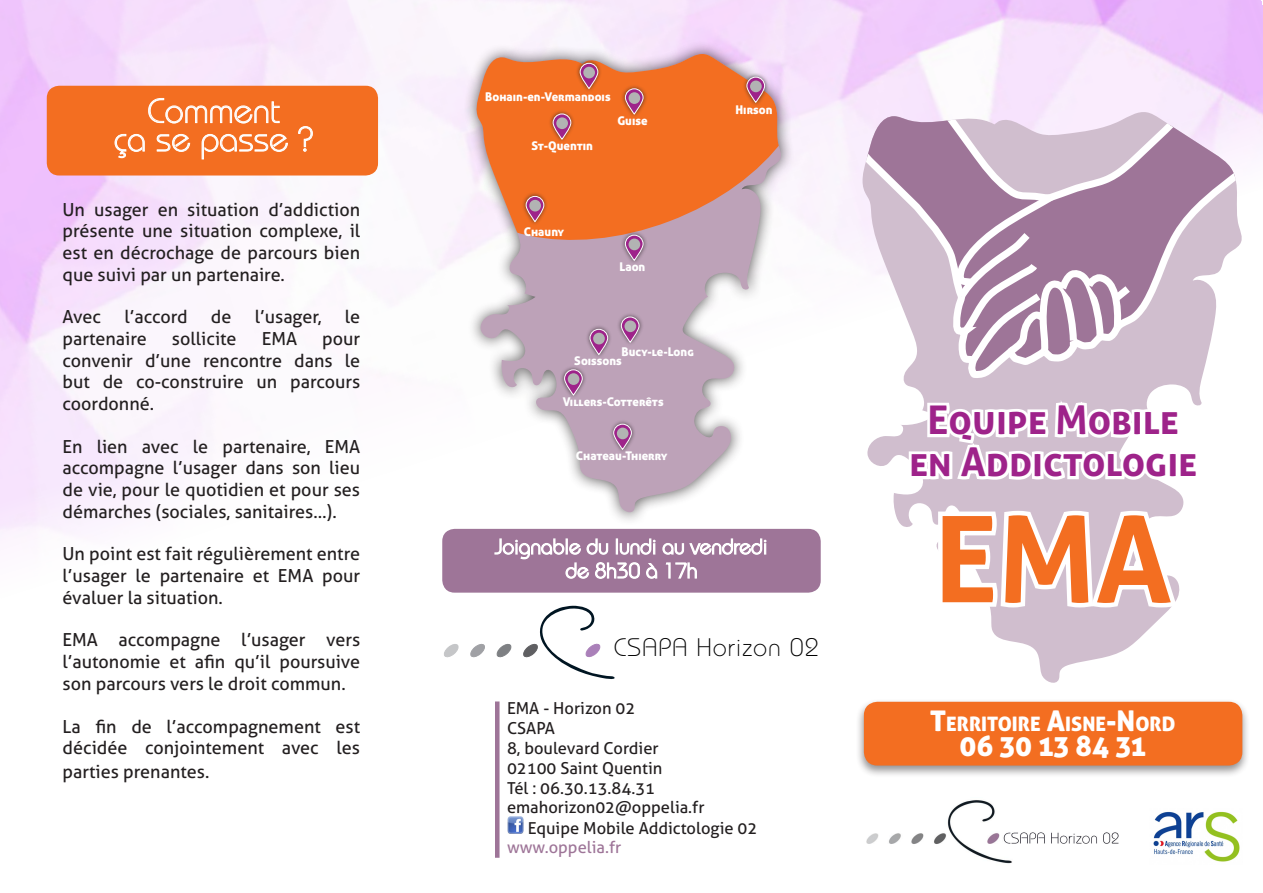
<style>
.page{position:relative;width:1263px;height:893px;background:#fff}
.page>*{position:absolute;margin:0;border:0;box-sizing:border-box;transform-origin:0 0}
.Enumération_niveau1{font:700 119.85px "Aller";color:#f36e21}
.Enumération_niveau1-2{font:700 39.6px "Aller";color:#9e238a}
.t1{font:300 34.5px "Bauhaus Std";color:#fff}
.t2{font:28.5px "Aller Display";color:#fff}
.t3{font:300 25.35px "Bauhaus Std";letter-spacing:.035em;color:#000}
.t4{font:19.95px "Aller Display";color:#fff}
.t5{font:18px/21.6px "Aller";color:#231f20;text-align:justify}
.t6{font:16.5px "Aller";color:#231f20}
.t7{font:16.5px "Aller";color:#9e7598}
.t8{font:12px "Aller Display";color:#fff}
.s1{font-size:28.5px}
</style>
<div class="page">
<img style="left:0;top:0;width:1263px;height:593px">
<hr style="left:495px;top:701px;width:4px;height:157px;background:#9e7598">
<img style="left:507px;top:817px;width:17px;height:16px">
<svg style="left:494px;top:538px;width:272px;height:42px;background:#b291ad"></svg>
<div style="left:856px;top:698px;width:394px;height:80px;background:#231f20;opacity:.5"></div>
<div style="left:864px;top:702px;width:378px;height:63px;background:#f36e21;border-radius:14px"></div>
<img style="left:1153px;top:811px;width:87px;height:51px">
<svg style="left:860px;top:110px;width:383px;height:573px"></svg>
<svg style="left:860px;top:112px;width:383px;height:272px"></svg>
<svg style="left:952px;top:188px;width:185px;height:181px"></svg>
<div style="left:463px;top:40px;width:332px;height:486px;background:#231f20;opacity:.75"></div>
<svg style="left:475px;top:52px;width:307px;height:463px"></svg>
<svg style="left:475px;top:54px;width:307px;height:205px;background:#e78758"></svg>
<div style="left:576px;top:59px;width:27px;height:34px;background:#231f20;opacity:.75"></div>
<svg style="left:580px;top:63px;width:18px;height:25px"></svg>
<div style="left:580px;top:63px;width:18px;height:26px;border:1px solid #fff;border-radius:9px"></div>
<div style="left:583px;top:67px;width:12px;height:11px;background:#b2b3b3;border-radius:50%"></div>
<div style="left:549px;top:110px;width:27px;height:34px;background:#231f20;opacity:.75"></div>
<svg style="left:553px;top:114px;width:18px;height:25px"></svg>
<div style="left:553px;top:114px;width:18px;height:25px;border:1px solid #fff;border-radius:9px"></div>
<div style="left:556px;top:117px;width:12px;height:12px;background:#b2b3b3;border-radius:50%"></div>
<div style="left:522px;top:192px;width:27px;height:34px;background:#231f20;opacity:.75"></div>
<svg style="left:526px;top:196px;width:18px;height:26px"></svg>
<div style="left:526px;top:196px;width:18px;height:26px;border:1px solid #fff;border-radius:9px"></div>
<div style="left:529px;top:200px;width:12px;height:12px;background:#b2b3b3;border-radius:50%"></div>
<div style="left:621px;top:84px;width:27px;height:34px;background:#231f20;opacity:.75"></div>
<svg style="left:625px;top:89px;width:18px;height:25px"></svg>
<div style="left:625px;top:89px;width:18px;height:25px;border:1px solid #fff;border-radius:9px"></div>
<div style="left:628px;top:92px;width:12px;height:12px;background:#b2b3b3;border-radius:50%"></div>
<div style="left:621px;top:231px;width:27px;height:34px;background:#231f20;opacity:.75"></div>
<svg style="left:625px;top:235px;width:18px;height:25px"></svg>
<div style="left:625px;top:235px;width:18px;height:26px;border:1px solid #fff;border-radius:9px"></div>
<div style="left:628px;top:239px;width:12px;height:11px;background:#b2b3b3;border-radius:50%"></div>
<div style="left:609px;top:420px;width:27px;height:34px;background:#231f20;opacity:.75"></div>
<svg style="left:614px;top:424px;width:17px;height:25px"></svg>
<div style="left:613px;top:424px;width:19px;height:26px;border:1px solid #fff;border-radius:9px"></div>
<div style="left:617px;top:428px;width:11px;height:11px;background:#b2b3b3;border-radius:50%"></div>
<div style="left:585px;top:325px;width:27px;height:34px;background:#231f20;opacity:.75"></div>
<svg style="left:590px;top:329px;width:18px;height:25px"></svg>
<div style="left:590px;top:329px;width:18px;height:26px;border:1px solid #fff;border-radius:9px"></div>
<div style="left:593px;top:333px;width:12px;height:11px;background:#b2b3b3;border-radius:50%"></div>
<div style="left:617px;top:313px;width:27px;height:34px;background:#231f20;opacity:.75"></div>
<svg style="left:621px;top:317px;width:18px;height:25px"></svg>
<div style="left:621px;top:317px;width:18px;height:25px;border:1px solid #fff;border-radius:9px"></div>
<div style="left:624px;top:320px;width:12px;height:12px;background:#b2b3b3;border-radius:50%"></div>
<div style="left:560px;top:365px;width:27px;height:34px;background:#231f20;opacity:.75"></div>
<svg style="left:565px;top:370px;width:17px;height:25px"></svg>
<div style="left:564px;top:370px;width:18px;height:25px;border:1px solid #fff;border-radius:9px"></div>
<div style="left:568px;top:373px;width:11px;height:12px;background:#b2b3b3;border-radius:50%"></div>
<div style="left:742px;top:73px;width:27px;height:34px;background:#231f20;opacity:.75"></div>
<svg style="left:747px;top:77px;width:18px;height:25px"></svg>
<div style="left:747px;top:77px;width:18px;height:26px;border:1px solid #fff;border-radius:9px"></div>
<div style="left:750px;top:81px;width:12px;height:11px;background:#b2b3b3;border-radius:50%"></div>
<svg style="left:906px;top:385px;width:296px;height:102px"></svg>
<svg style="left:933px;top:499px;width:249px;height:114px"></svg>
<img style="left:866px;top:800px;width:253px;height:64px">
<div style="left:47px;top:86px;width:331px;height:89px;background:#f36e21;border-radius:12px"></div>
<svg style="left:148px;top:98px;width:132px;height:26px"></svg>
<svg style="left:114px;top:134px;width:31px;height:24px"></svg>
<svg style="left:156px;top:134px;width:34px;height:18px"></svg>
<svg style="left:201px;top:134px;width:87px;height:26px"></svg>
<svg style="left:298px;top:126px;width:15px;height:26px"></svg>
<svg style="left:496px;top:643px;width:16px;height:15px"></svg>
<svg style="left:470px;top:643px;width:15px;height:15px"></svg>
<svg style="left:444px;top:644px;width:15px;height:14px"></svg>
<svg style="left:523px;top:606px;width:91px;height:73px"></svg>
<p class="t1" style="left:147px;top:90px;width:134px">Comment</p>
<p class="t1" style="left:114px;top:119px;width:201px">ça se passe ?</p>
<p class="t5" style="left:63px;top:199px;width:299px">Un usager en situation d’addiction présente une situation complexe, il est en décrochage de parcours bien que suivi par un partenaire.</p>
<p class="t5" style="left:63px;top:306px;width:40px">Avec</p>
<p class="t5" style="left:124px;top:306px;width:65px">l’accord</p>
<p class="t5" style="left:211px;top:306px;width:22px">de</p>
<p class="t5" style="left:255px;top:306px;width:68px">l’usager,</p>
<p class="t5" style="left:345px;top:306px;width:17px">le</p>
<p class="t5" style="left:63px;top:328px;width:86px">partenaire</p>
<p class="t5" style="left:172px;top:328px;width:66px">sollicite</p>
<p class="t5" style="left:262px;top:328px;width:37px">EMA</p>
<p class="t5" style="left:63px;top:328px;width:299px;text-indent:260px">pour convenir d’une rencontre dans le but de co-construire un parcours coordonné.</p>
<p class="t5" style="left:63px;top:435px;width:299px">En lien avec le partenaire, EMA accompagne l’usager dans son lieu de vie, pour le quotidien et pour ses démarches (sociales, sanitaires…).</p>
<p class="t5" style="left:63px;top:543px;width:299px">Un point est fait régulièrement entre l’usager le partenaire et EMA pour évaluer la situation.</p>
<p class="t5" style="left:63px;top:629px;width:299px">EMA accompagne l’usager vers l’autonomie et afin qu’il poursuive son parcours vers le droit commun.</p>
<p class="t5" style="left:63px;top:715px;width:299px">La fin de l’accompagnement est décidée conjointement avec les</p>
<p class="t5" style="left:63px;top:760px;width:148px">parties prenantes.</p>
<p class="t8" style="left:485px;top:89px;width:127px">Bohain-en-Vermandois</p>
<p class="t8" style="left:531px;top:138px;width:63px">St-Quentin</p>
<p class="t8" style="left:617px;top:113px;width:32px">Guise</p>
<p class="t8" style="left:524px;top:224px;width:42px">Chauny</p>
<p class="t8" style="left:619px;top:259px;width:27px">Laon</p>
<p class="t8" style="left:621px;top:344px;width:74px">Bucy-le-Long</p>
<p class="t8" style="left:574px;top:353px;width:49px">Soissons</p>
<p class="t8" style="left:563px;top:394px;width:102px">Villers-Cotterêts</p>
<p class="t8" style="left:576px;top:448px;width:93px">Chateau-Thierry</p>
<p class="t8" style="left:735px;top:102px;width:39px">Hirson</p>
<p class="t3" style="left:614px;top:633px;width:207px">CSAPA Horizon 02</p>
<p class="t6" style="left:507px;top:698px;width:130px">EMA - Horizon 02</p>
<p class="t6" style="left:507px;top:718px;width:50px">CSAPA</p>
<p class="t6" style="left:507px;top:738px;width:153px">8, boulevard Cordier</p>
<p class="t6" style="left:507px;top:758px;width:157px">02100 Saint Quentin</p>
<p class="t6" style="left:507px;top:778px;width:150px">Tél : 06.30.13.84.31</p>
<p class="t6" style="left:507px;top:797px;width:199px">emahorizon02@oppelia.fr</p>
<p class="t6" style="left:528px;top:818px;width:231px">Equipe Mobile Addictologie 02</p>
<p class="t7" style="left:507px;top:837px;width:116px">www.oppelia.fr</p>
<p class="Enumération_niveau1-2" style="left:927px;top:396px;width:253px">Equipe Mobile</p>
<p class="Enumération_niveau1-2" style="left:909px;top:438px;width:290px">en Addictologie</p>
<p class="Enumération_niveau1" style="left:934px;top:486px;width:239px">EMA</p>
<p class="t4" style="left:930px;top:711px;width:247px"><span class="s1">T</span>ERRITOIRE <span class="s1">A</span>ISNE<span class="s1">-N</span> ORD</p>
<p class="t2" style="left:959px;top:728px;width:188px">06 30 13 84 31</p>
</div>
